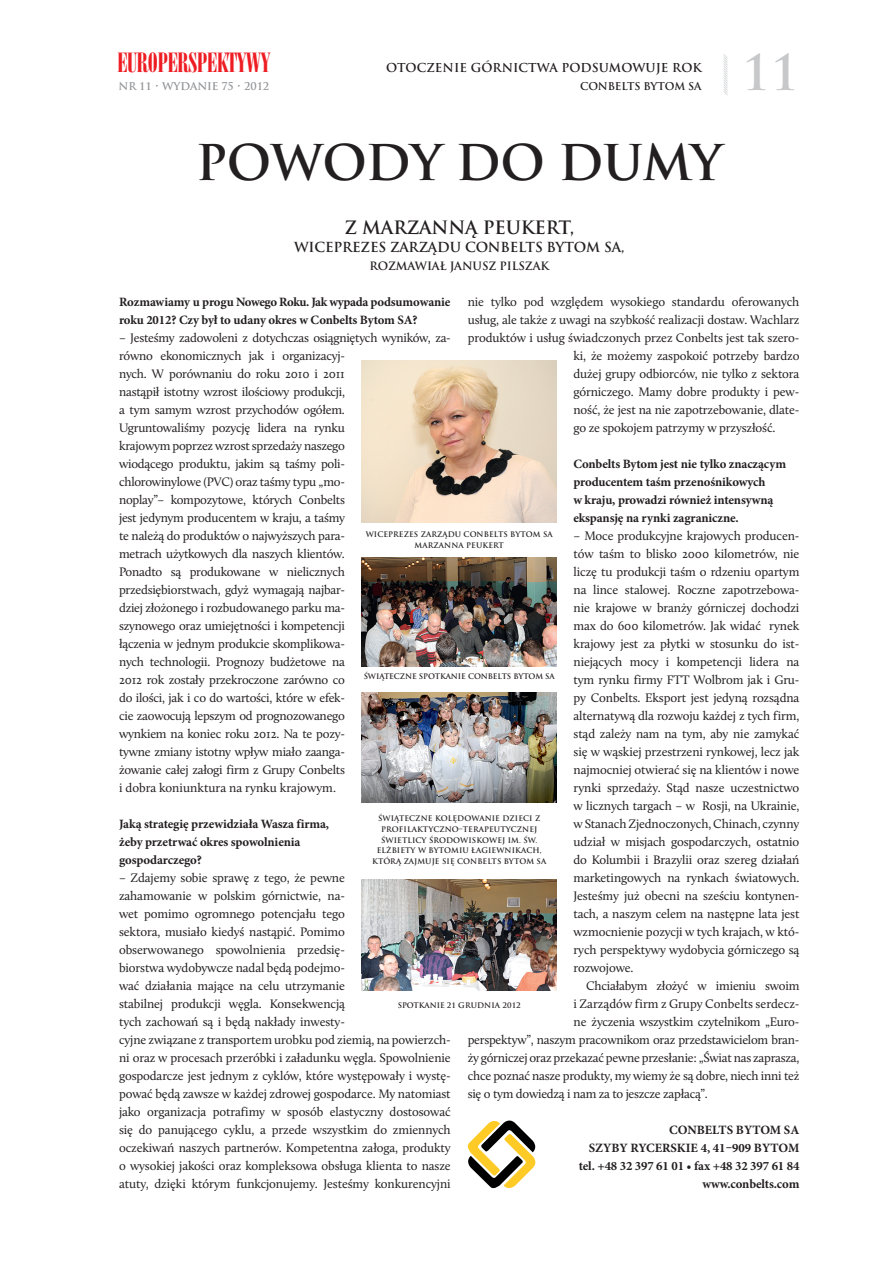
<style>
.page{position:relative;width:893px;height:1263px;background:#fff}
.page>*{position:absolute;margin:0;border:0;box-sizing:border-box;transform-origin:0 0}
.t1{font:700 48px "Trajan Pro";letter-spacing:-.01em;color:#231f20}
.t2{font:700 48px "Trajan Pro";color:#c7c8ca}
.t3{font:27px "Onyx EU";letter-spacing:-.01em;color:#ee1d23}
.t4{font:700 18px "Trajan Pro";letter-spacing:-.01em;color:#231f20}
.t5{font:700 13.5px "Trajan Pro";letter-spacing:-.01em;color:#231f20}
.t6{font:12.75px/18px "Calluna";letter-spacing:-.015em;color:#231f20}
.t7{font:700 12.75px/18px "Minion Pro";letter-spacing:-.01em;color:#231f20}
.t8{font:700 12px "Trajan Pro";letter-spacing:.005em;color:#231f20}
.t9{font:700 11.25px "Trajan Pro";letter-spacing:-.01em;color:#231f20}
.t10{font:700 10.5px "Trajan Pro";letter-spacing:-.01em;color:#939598}
.t11{font:700 10.5px "Trajan Pro";letter-spacing:-.015em;color:#231f20}
.t12{font:700 7.5px/10.8px "Trajan Pro";letter-spacing:.01em;color:#231f20;text-align:center}
.t13{font:700 7.5px "Trajan Pro";letter-spacing:-.01em;color:#231f20}
</style>
<div class="page">
<svg style="left:723px;top:54px;width:5px;height:41px"></svg>
<svg style="left:468px;top:1120px;width:67px;height:68px"></svg>
<img style="left:362px;top:880px;width:194px;height:110px">
<img style="left:362px;top:692px;width:194px;height:110px">
<img style="left:362px;top:557px;width:194px;height:109px">
<img style="left:362px;top:360px;width:194px;height:162px">
<h2 class="t3" style="left:117px;top:47px;width:155px">EUROPERSPEKTYWY</h2>
<p class="t10" style="left:119px;top:80px;width:152px">NR 11 • WYDANIE 75 • 2012</p>
<p class="t8" style="left:386px;top:60px;width:317px">OTOCZENIE GÓRNICTWA PODSUMOWUJE ROK</p>
<p class="t11" style="left:580px;top:80px;width:123px">CONBELTS BYTOM SA</p>
<h1 class="t2" style="left:742px;top:43px;width:59px">11</h1>
<h1 class="t1" style="left:196px;top:133px;width:528px">POWODY DO DUMY</h1>
<h3 class="t4" style="left:344px;top:216px;width:231px">Z MARZANNĄ PEUKERT,</h3>
<p class="t5" style="left:294px;top:239px;width:332px">WICEPREZES ZARZĄDU CONBELTS BYTOM SA,</p>
<p class="t9" style="left:369px;top:259px;width:181px">ROZMAWIAŁ JANUSZ PILSZAK</p>
<p class="t6" style="left:468px;top:293px;width:333px">nie tylko pod względem wysokiego standardu oferowanych</p>
<p class="t6" style="left:468px;top:311px;width:333px">usług, ale także z uwagi na szybkość realizacji dostaw. Wachlarz</p>
<p class="t6" style="left:468px;top:329px;width:333px">produktów i usług świadczonych przez Conbelts jest tak szero-</p>
<p class="t6" style="left:573px;top:347px;width:228px">ki, że możemy zaspokoić potrzeby bardzo</p>
<p class="t6" style="left:573px;top:365px;width:228px">dużej grupy odbiorców, nie tylko z sektora</p>
<p class="t6" style="left:573px;top:383px;width:227px">górniczego. Mamy dobre produkty i pew-</p>
<p class="t6" style="left:573px;top:401px;width:228px">ność, że jest na nie zapotrzebowanie, dlate-</p>
<p class="t6" style="left:573px;top:419px;width:204px">go ze spokojem patrzymy w przyszłość.</p>
<p class="t7" style="left:573px;top:455px;width:214px">Conbelts Bytom jest nie tylko znaczącym producentem taśm przenośnikowych<br>w kraju, prowadzi również intensywną ekspansję na rynki zagraniczne.</p>
<p class="t6" style="left:573px;top:527px;width:228px;text-align:justify">– Moce produkcyjne krajowych producen&shy;tów taśm to blisko 2000 kilometrów, nie liczę tu produkcji taśm o rdzeniu opartym na lince stalowej. Roczne zapotrzebowa&shy;nie krajowe w branży górniczej dochodzi max do 600 kilometrów. Jak widać rynek krajowy jest za płytki w stosunku do ist&shy;niejących mocy i kompetencji lidera na tym rynku firmy FTT Wolbrom jak i Gru&shy;py Conbelts. Eksport jest jedyną rozsądna alternatywą dla rozwoju każdej z tych firm, stąd zależy nam na tym, aby nie zamykać się w wąskiej przestrzeni rynkowej, lecz jak najmocniej otwierać się na klientów i nowe rynki sprzedaży. Stąd nasze uczestnictwo w licznych targach – w Rosji, na Ukrainie, w Stanach Zjednoczonych, Chinach, czynny udział w misjach gospodarczych, ostatnio do Kolumbii i Brazylii oraz szereg działań marketingowych na rynkach światowych.<br>Jesteśmy już obecni na sześciu kontynen&shy;tach, a naszym celem na następne lata jest wzmocnienie pozycji w tych krajach, w któ&shy;rych perspektywy wydobycia górniczego są rozwojowe.</p>
<p class="t6" style="left:586px;top:977px;width:215px">Chciałabym złożyć w imieniu swoim</p>
<p class="t6" style="left:573px;top:995px;width:227px">i Zarządów firm z Grupy Conbelts serdecz-</p>
<p class="t6" style="left:573px;top:1013px;width:227px">ne życzenia wszystkim czytelnikom „Euro-</p>
<p class="t6" style="left:468px;top:1031px;width:333px">perspektyw”, naszym pracownikom oraz przedstawicielom bran-</p>
<p class="t6" style="left:468px;top:1049px;width:333px">ży górniczej oraz przekazać pewne przesłanie: „Świat nas zaprasza,</p>
<p class="t6" style="left:468px;top:1067px;width:333px">chce poznać nasze produkty, my wiemy że są dobre, niech inni też</p>
<p class="t6" style="left:468px;top:1085px;width:241px">się o tym dowiedzą i nam za to jeszcze zapłacą”.</p>
<p class="t7" style="left:119px;top:293px;width:333px">Rozmawiamy u progu Nowego Roku. Jak wypada podsumowanie roku 2012? Czy był to udany okres w Conbelts Bytom SA?</p>
<p class="t6" style="left:119px;top:329px;width:333px">– Jesteśmy zadowoleni z dotychczas osiągniętych wyników, za&shy;równo ekonomicznych jak i organizacyj-<br>nych. W porównaniu do roku 2010 i 2011<br>nastąpił istotny wzrost ilościowy produkcji,<br>a tym samym wzrost przychodów ogółem.<br>Ugruntowaliśmy pozycję lidera na rynku<br>krajowym poprzez wzrost sprzedaży naszego<br>wiodącego produktu, jakim są taśmy poli-<br>chlorowinylowe (PVC) oraz taśmy typu „mo-<br>noplay”– kompozytowe, których Conbelts<br>jest jedynym producentem w kraju, a taśmy<br>te należą do produktów o najwyższych para-<br>metrach użytkowych dla naszych klientów.<br>Ponadto są produkowane w nielicznych<br>przedsiębiorstwach, gdyż wymagają najbar-<br>dziej złożonego i rozbudowanego parku ma-<br>szynowego oraz umiejętności i kompetencji<br>łączenia w jednym produkcie skomplikowa-<br>nych technologii. Prognozy budżetowe na<br>2012 rok zostały przekroczone zarówno co<br>do ilości, jak i co do wartości, które w efek-<br>cie zaowocują lepszym od prognozowanego<br>wynkiem na koniec roku 2012. Na te pozy-<br>tywne zmiany istotny wpływ miało zaanga-<br>żowanie całej załogi firm z Grupy Conbelts<br>i dobra koniunktura na rynku krajowym.</p>
<p class="t7" style="left:119px;top:815px;width:211px">Jaką strategię przewidziała Wasza firma, żeby przetrwać okres spowolnienia gospodarczego?</p>
<p class="t6" style="left:119px;top:869px;width:333px">– Zdajemy sobie sprawę z tego, że pewne<br>zahamowanie w polskim górnictwie, na-<br>wet pomimo ogromnego potencjału tego<br>sektora, musiało kiedyś nastąpić. Pomimo<br>obserwowanego spowolnienia przedsię-<br>biorstwa wydobywcze nadal będą podejmo-<br>wać działania mające na celu utrzymanie<br>stabilnej produkcji węgla. Konsekwencją<br>tych zachowań są i będą nakłady inwesty-<br>cyjne związane z transportem urobku pod ziemią, na powierzch&shy;ni oraz w procesach przeróbki i załadunku węgla. Spowolnienie gospodarcze jest jednym z cyklów, które występowały i wystę&shy;pować będą zawsze w każdej zdrowej gospodarce. My natomiast jako organizacja potrafimy w sposób elastyczny dostosować się do panującego cyklu, a przede wszystkim do zmiennych oczekiwań naszych partnerów. Kompetentna załoga, produkty o wysokiej jakości oraz kompleksowa obsługa klienta to nasze atuty, dzięki którym funkcjonujemy. Jesteśmy konkurencyjni</p>
<p class="t12" style="left:366px;top:529px;width:189px">WICEPREZES ZARZĄDU CONBELTS BYTOM SA<br>MARZANNA PEUKERT</p>
<p class="t13" style="left:364px;top:672px;width:193px">ŚWIĄTECZNE SPOTKANIE CONBELTS BYTOM SA</p>
<p class="t12" style="left:372px;top:813px;width:176px">ŚWIĄTECZNE KOLĘDOWANIE DZIECI Z PROFILAKTYCZNO–TERAPEUTYCZNEJ ŚWIETLICY ŚRODOWISKOWEJ IM. ŚW.<br>ELŻBIETY W BYTOMIU ŁAGIEWNIKACH, KTÓRĄ ZAJMUJE SIĘ CONBELTS BYTOM SA</p>
<p class="t12" style="left:398px;top:1000px;width:124px">SPOTKANIE 21 GRUDNIA 2012</p>
<p class="t7" style="left:669px;top:1121px;width:124px">conbelts bytom sa</p>
<p class="t7" style="left:589px;top:1139px;width:212px">Szyby Rycerskie 4, 41–909 Bytom</p>
<p class="t7" style="left:579px;top:1157px;width:222px">tel. +48 32 397 61 01 • fax +48 32 397 61 84</p>
<p class="t7" style="left:702px;top:1175px;width:98px">www.conbelts.com</p>
</div>
